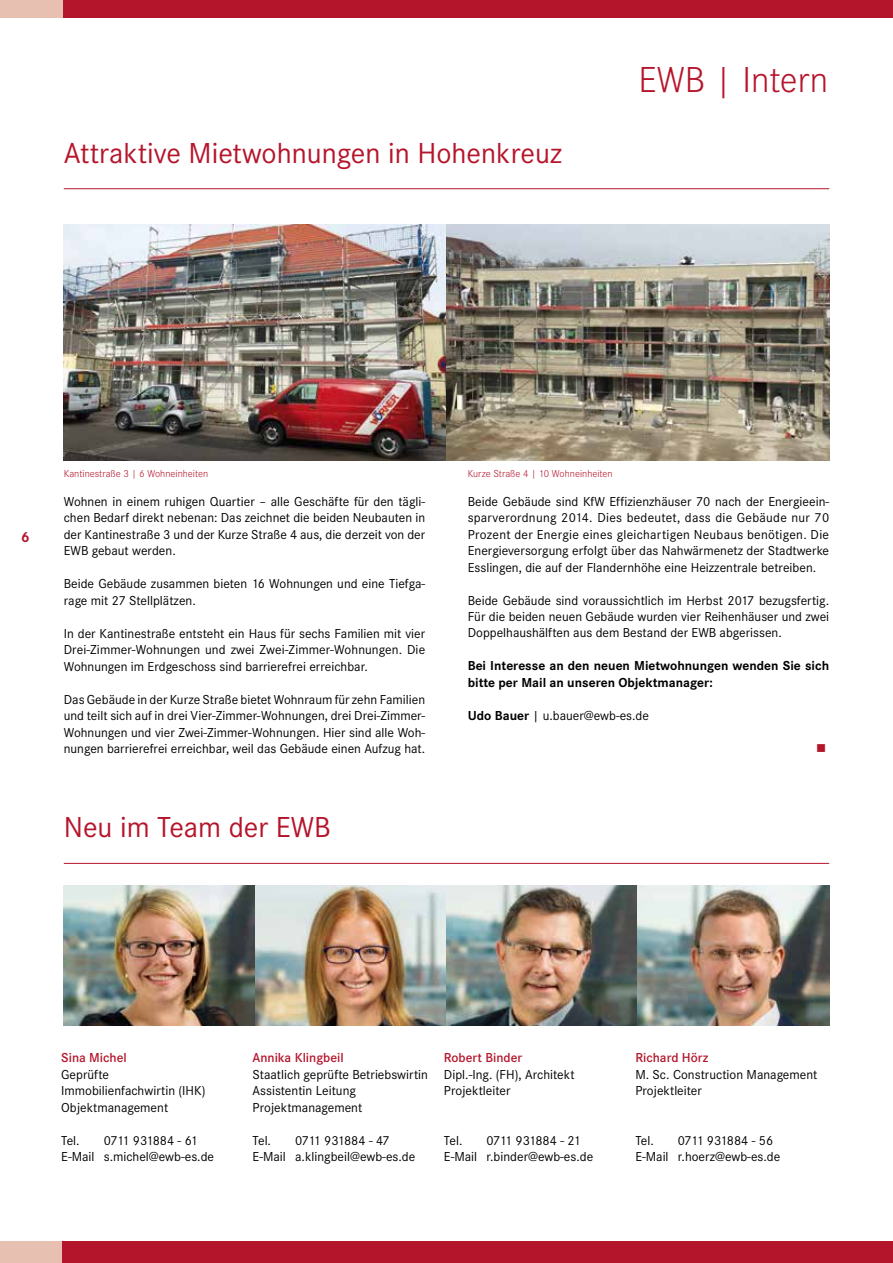
<style>
.page{position:relative;width:893px;height:1263px;background:#fff}
.page>*{position:absolute;margin:0;border:0;box-sizing:border-box;transform-origin:0 0}
.t1{font:300 37.5px "Corporate S";color:#b5152b}
.t2{font:30px "Corporate S";color:#b5152b}
.t3{font:700 15px "Corporate S";color:#b5152b}
.t4{font:13.5px/16.5px "Corporate S";color:#000}
.t5{font:700 13.5px/16.5px "Corporate S";color:#000}
.t6{font:600 13.5px "Corporate S";color:#b5152b}
.t7{font:13.5px "Wingdings";color:#b5152b}
.t8{font:300 10.5px "Corporate S";color:#b5152b}
.s1{font-weight:700}
</style>
<div class="page">
<hr style="left:64px;top:188px;width:765px;height:1px;background:#b5152b">
<img style="left:64px;top:885px;width:191px;height:141px">
<img style="left:255px;top:885px;width:191px;height:141px">
<div style="left:0;top:0;width:64px;height:17px;background:#e8c0b2"></div>
<div style="left:64px;top:0;width:829px;height:17px;background:#b5152b"></div>
<div style="left:0;top:1242px;width:64px;height:21px;background:#e8c0b2"></div>
<div style="left:62px;top:1242px;width:831px;height:21px;background:#b5152b"></div>
<hr style="left:64px;top:863px;width:765px;height:1px;background:#b5152b">
<img style="left:446px;top:885px;width:192px;height:141px">
<img style="left:638px;top:885px;width:191px;height:141px">
<img style="left:64px;top:225px;width:765px;height:236px">
<h2 class="t2" style="left:64px;top:136px;width:500px">Attraktive Mietwohnungen in Hohenkreuz</h2>
<h1 class="t1" style="left:638px;top:58px;width:192px">EWB | Intern</h1>
<p class="t3" style="left:21px;top:529px;width:10px">6</p>
<p class="t8" style="left:64px;top:467px;width:146px">Kantinestraße 3 | 6 Wohneinheiten</p>
<p class="t8" style="left:468px;top:467px;width:146px">Kurze Straße 4 | 10 Wohneinheiten</p>
<p class="t4" style="left:64px;top:493px;width:363px;text-align:justify">Wohnen in einem ruhigen Quartier – alle Geschäfte für den tägli&shy;chen Bedarf direkt nebenan: Das zeichnet die beiden Neubauten in der Kantinestraße 3 und der Kurze Straße 4 aus, die derzeit von der EWB gebaut werden.</p>
<p class="t4" style="left:64px;top:575px;width:363px">Beide Gebäude zusammen bieten 16 Wohnungen und eine Tiefga&shy;rage mit 27 Stellplätzen.</p>
<p class="t4" style="left:64px;top:625px;width:363px;text-align:justify">In der Kantinestraße entsteht ein Haus für sechs Familien mit vier Drei-Zimmer-Wohnungen und zwei Zwei-Zimmer-Wohnungen. Die Wohnungen im Erdgeschoss sind barrierefrei erreichbar.</p>
<p class="t4" style="left:64px;top:691px;width:363px;text-align:justify">Das Gebäude in der Kurze Straße bietet Wohnraum für zehn Familien und teilt sich auf in drei Vier-Zimmer-Wohnungen, drei Drei-Zimmer-Wohnungen und vier Zwei-Zimmer-Wohnungen. Hier sind alle Woh&shy;nungen barrierefrei erreichbar, weil das Gebäude einen Aufzug hat.</p>
<h2 class="t2" style="left:64px;top:810px;width:268px">Neu im Team der EWB</h2>
<p class="t4" style="left:468px;top:493px;width:363px;text-align:justify">Beide Gebäude sind KfW Effizienzhäuser 70 nach der Energieein&shy;sparverordnung 2014. Dies bedeutet, dass die Gebäude nur 70<br>Prozent der Energie eines gleichartigen Neubaus benötigen. Die Energieversorgung erfolgt über das Nahwärmenetz der Stadtwerke Esslingen, die auf der Flandernhöhe eine Heizzentrale betreiben.</p>
<p class="t4" style="left:468px;top:592px;width:363px;text-align:justify">Beide Gebäude sind voraussichtlich im Herbst 2017 bezugsfertig.<br>Für die beiden neuen Gebäude wurden vier Reihenhäuser und zwei Doppelhaushälften aus dem Bestand der EWB abgerissen.</p>
<p class="t5" style="left:468px;top:658px;width:363px">Bei Interesse an den neuen Mietwohnungen wenden Sie sich bitte per Mail an unseren Objektmanager:</p>
<p class="t4" style="left:468px;top:707px;width:183px"><span class="s1">Udo Bauer</span> | u.bauer@ewb-es.de</p>
<p class="t7" style="left:816px;top:741px;width:12px">■</p>
<p class="t6" style="left:61px;top:1050px;width:67px">Sina Michel</p>
<p class="t4" style="left:61px;top:1066px;width:146px">Geprüfte<br>Immobilienfachwirtin (IHK)<br>Objektmanagement</p>
<p class="t4" style="left:61px;top:1132px;width:20px">Tel.</p>
<p class="t4" style="left:61px;top:1132px;width:154px;text-indent:43px">0711 931884 - 61<br>E-Mail s.michel@ewb-es.de</p>
<p class="t6" style="left:253px;top:1050px;width:93px">Annika Klingbeil</p>
<p class="t4" style="left:253px;top:1066px;width:177px">Staatlich geprüfte Betriebswirtin<br>Assistentin Leitung<br>Projektmanagement</p>
<p class="t4" style="left:253px;top:1132px;width:20px">Tel.</p>
<p class="t4" style="left:253px;top:1132px;width:164px;text-indent:43px">0711 931884 - 47<br>E-Mail a.klingbeil@ewb-es.de</p>
<p class="t6" style="left:444px;top:1050px;width:80px">Robert Binder</p>
<p class="t4" style="left:444px;top:1066px;width:132px">Dipl.-Ing. (FH), Architekt<br>Projektleiter</p>
<p class="t4" style="left:444px;top:1132px;width:20px">Tel.</p>
<p class="t4" style="left:444px;top:1132px;width:151px;text-indent:43px">0711 931884 - 21<br>E-Mail r.binder@ewb-es.de</p>
<p class="t6" style="left:635px;top:1050px;width:74px">Richard Hörz</p>
<p class="t4" style="left:635px;top:1066px;width:184px">M. Sc. Construction Management<br>Projektleiter</p>
<p class="t4" style="left:635px;top:1132px;width:20px">Tel.</p>
<p class="t4" style="left:635px;top:1132px;width:147px;text-indent:43px">0711 931884 - 56<br>E-Mail r.hoerz@ewb-es.de</p>
</div>
